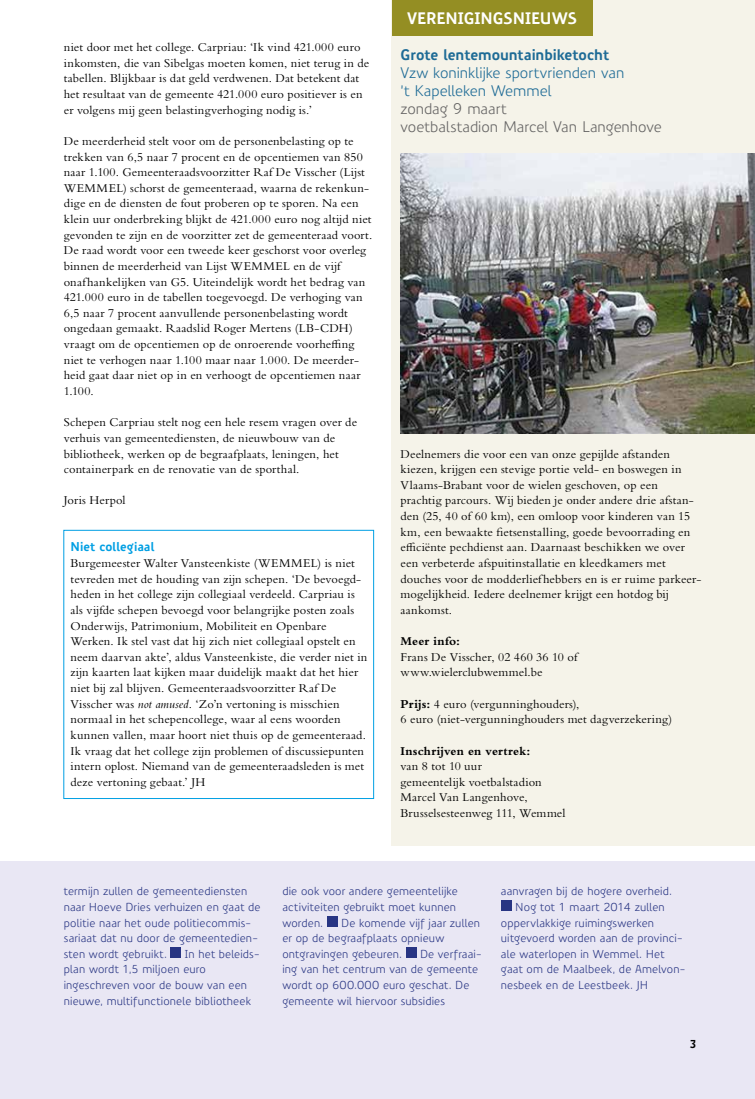
<style>
.page{position:relative;width:755px;height:1099px;background:#fff}
.page>*{position:absolute;margin:0;border:0;box-sizing:border-box;transform-origin:0 0}
.t1{font:700 16.25px "Precious Sans";letter-spacing:-.005em;color:#fff}
.t2{font:15px/18px "Precious Sans";letter-spacing:-.005em;color:#1e6b96}
.t3{font:15px/18px "Precious Sans";letter-spacing:-.005em;color:#646363}
.t4{font:700 15px "Precious Sans";letter-spacing:-.005em;color:#1e6b96}
.t5{font:12.5px/15.6px "Bembo Std";letter-spacing:.01em;color:#000}
.t6{font:700 12.5px "Bembo Std";letter-spacing:.01em;color:#000}
.t7{font:700 12.5px "Precious Sans";letter-spacing:.005em;color:#009fe3}
.t8{font:11.25px/15.6px "Precious Sans";letter-spacing:.01em;color:#283583}
.t9{font:700 11.25px "Precious Sans";color:#000}
.s1{font-style:italic}
.s2{font-weight:700}
</style>
<div class="page">
<div style="left:392px;top:0;width:363px;height:845px;background:#f5f3e9"></div>
<div style="left:392px;top:0;width:200px;height:35px;background:#948e23"></div>
<div style="left:63px;top:530px;width:311px;height:268px;border:1px solid #009fe3"></div>
<div style="left:0;top:861px;width:755px;height:237px;background:#e9e7f4"></div>
<div style="left:171px;top:947px;width:10px;height:10px;background:#283583"></div>
<div style="left:327px;top:915px;width:10px;height:11px;background:#283583"></div>
<div style="left:406px;top:947px;width:10px;height:10px;background:#283583"></div>
<div style="left:501px;top:900px;width:10px;height:10px;background:#283583"></div>
<img style="left:400px;top:153px;width:355px;height:281px">
<p class="t5" style="left:64px;top:39px;width:307px">niet door met het college. Carpriau: ‘Ik vind 421.000 euro inkomsten, die van Sibelgas moeten komen, niet terug in de tabellen. Blijkbaar is dat geld verdwenen. Dat betekent dat het resultaat van de gemeente 421.000 euro positiever is en er volgens mij geen belastingverhoging nodig is.’</p>
<p class="t5" style="left:64px;top:133px;width:310px">De meerderheid stelt voor om de personenbelasting op te trekken van 6,5 naar 7 procent en de opcentiemen van 850 naar 1.100. Gemeenteraadsvoorzitter Raf De Visscher (Lijst WEMMEL) schorst de gemeenteraad, waarna de rekenkun&shy;dige en de diensten de fout proberen op te sporen. Na een klein uur onderbreking blijkt de 421.000 euro nog altijd niet gevonden te zijn en de voorzitter zet de gemeenteraad voort.<br>De raad wordt voor een tweede keer geschorst voor overleg binnen de meerderheid van Lijst WEMMEL en de vijf onafhankelijken van G5. Uiteindelijk wordt het bedrag van 421.000 euro in de tabellen toegevoegd. De verhoging van 6,5 naar 7 procent aanvullende personenbelasting wordt ongedaan gemaakt. Raadslid Roger Mertens (LB-CDH) vraagt om de opcentiemen op de onroerende voorheffing niet te verhogen naar 1.100 maar naar 1.000. De meerder&shy;heid gaat daar niet op in en verhoogt de opcentiemen naar 1.100.</p>
<p class="t5" style="left:64px;top:414px;width:295px">Schepen Carpriau stelt nog een hele resem vragen over de verhuis van gemeentediensten, de nieuwbouw van de bibliotheek, werken op de begraafplaats, leningen, het containerpark en de renovatie van de sporthal.</p>
<p class="t5" style="left:64px;top:492px;width:63px">Joris Herpol</p>
<p class="t7" style="left:71px;top:539px;width:85px">Niet collegiaal</p>
<p class="t5" style="left:71px;top:555px;width:298px">Burgemeester Walter Vansteenkiste (WEMMEL) is niet tevreden met de houding van zijn schepen. ‘De bevoegd&shy;heden in het college zijn collegiaal verdeeld. Carpriau is als vijfde schepen bevoegd voor belangrijke posten zoals Onderwijs, Patrimonium, Mobiliteit en Openbare Werken. Ik stel vast dat hij zich niet collegiaal opstelt en neem daarvan akte’, aldus Vansteenkiste, die verder niet in zijn kaarten laat kijken maar duidelijk maakt dat het hier niet bij zal blijven. Gemeenteraadsvoorzitter Raf De Visscher was <span class="s1">not amused</span>. ‘Zo’n vertoning is misschien normaal in het schepencollege, waar al eens woorden kunnen vallen, maar hoort niet thuis op de gemeenteraad.<br>Ik vraag dat het college zijn problemen of discussiepunten intern oplost. Niemand van de gemeenteraadsleden is met deze vertoning gebaat.’ JH</p>
<h1 class="t1" style="left:407px;top:8px;width:171px">VERENIGINGSNIEUWS</h1>
<p class="t4" style="left:400px;top:45px;width:210px">Grote lentemountainbiketocht</p>
<p class="t2" style="left:400px;top:64px;width:225px">Vzw koninklijke sportvrienden van ’t Kapelleken Wemmel</p>
<p class="t3" style="left:400px;top:100px;width:263px">zondag 9 maart<br>voetbalstadion Marcel Van Langenhove</p>
<p class="t5" style="left:400px;top:445px;width:302px">Deelnemers die voor een van onze gepijlde afstanden kiezen, krijgen een stevige portie veld- en boswegen in Vlaams-Brabant voor de wielen geschoven, op een prachtig parcours. Wij bieden je onder andere drie afstan&shy;den (25, 40 of 60 km), een omloop voor kinderen van 15 km, een bewaakte fietsenstalling, goede bevoorrading en efficiënte pechdienst aan. Daarnaast beschikken we over een verbeterde afspuitinstallatie en kleedkamers met douches voor de modderliefhebbers en is er ruime parkeer&shy;mogelijkheid. Iedere deelnemer krijgt een hotdog bij aankomst.</p>
<p class="t6" style="left:400px;top:634px;width:61px">Meer info:</p>
<p class="t5" style="left:400px;top:648px;width:178px">Frans De Visscher, 02 460 36 10 of www.wielerclubwemmel.be</p>
<p class="t5" style="left:400px;top:695px;width:273px"><span class="s2">Prijs:</span> 4 euro (vergunninghouders),<br>6 euro (niet-vergunninghouders met dagverzekering)</p>
<p class="t6" style="left:400px;top:743px;width:131px">Inschrijven en vertrek:</p>
<p class="t5" style="left:400px;top:758px;width:166px">van 8 tot 10 uur<br>gemeentelijk voetbalstadion<br>Marcel Van Langenhove,<br>Brusselsesteenweg 111, Wemmel</p>
<p class="t8" style="left:64px;top:883px;width:198px">termijn zullen de gemeentediensten naar Hoeve Dries verhuizen en gaat de politie naar het oude politiecommis&shy;sariaat dat nu door de gemeentedien&shy;sten wordt gebruikt.</p>
<p class="t8" style="left:64px;top:946px;width:198px;text-indent:121px">In het beleids&shy;plan wordt 1,5 miljoen euro ingeschreven voor de bouw van een nieuwe, multifunctionele bibliotheek</p>
<p class="t8" style="left:282px;top:883px;width:177px">die ook voor andere gemeentelijke activiteiten gebruikt moet kunnen worden.</p>
<p class="t8" style="left:282px;top:914px;width:199px;text-indent:59px">De komende vijf jaar zullen er op de begraafplaats opnieuw ontgravingen gebeuren.</p>
<p class="t8" style="left:282px;top:946px;width:201px;text-indent:138px">De verfraai&shy;ing van het centrum van de gemeente wordt op 600.000 euro geschat. De gemeente wil hiervoor subsidies</p>
<p class="t8" style="left:501px;top:883px;width:172px">aanvragen bij de hogere overheid.</p>
<p class="t8" style="left:515px;top:899px;width:151px">Nog tot 1 maart 2014 zullen</p>
<p class="t8" style="left:501px;top:914px;width:155px">oppervlakkige ruimingswerken</p>
<p class="t8" style="left:501px;top:930px;width:184px">uitgevoerd worden aan de provinci-</p>
<p class="t8" style="left:501px;top:946px;width:165px">ale waterlopen in Wemmel. Het</p>
<p class="t8" style="left:501px;top:961px;width:186px">gaat om de Maalbeek, de Amelvon-</p>
<p class="t8" style="left:501px;top:977px;width:149px">nesbeek en de Leestbeek. JH</p>
<p class="t9" style="left:689px;top:1037px;width:9px">3</p>
</div>
